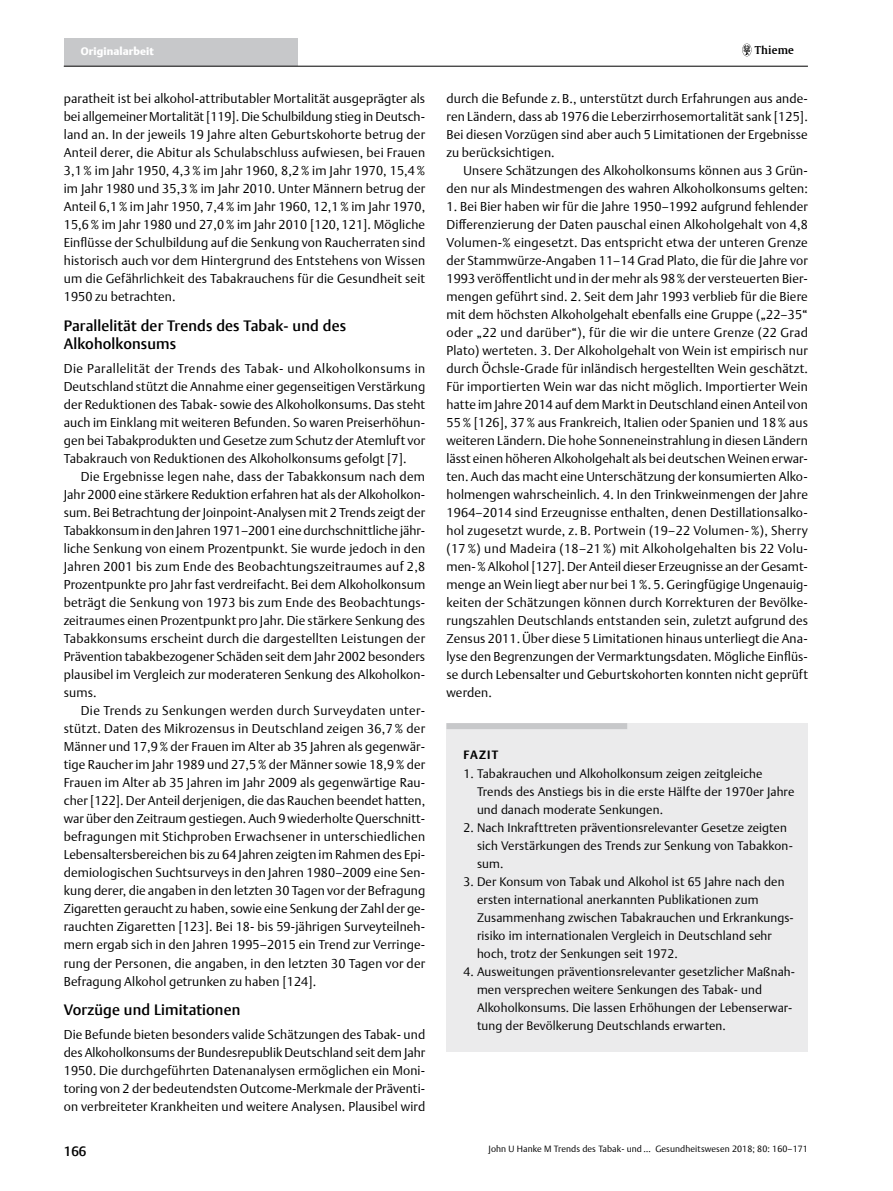
<style>
.page{position:relative;width:893px;height:1191px;background:#fff}
.page>*{position:absolute;margin:0;border:0;box-sizing:border-box;transform-origin:0 0}
.t1{font:500 15px/18px "Thieme Argo 2011";letter-spacing:.01em;color:#000}
.t2{font:500 13.5px "Thieme Argo 2011";color:#000}
.t3{font:300 12.75px/18px "Thieme Argo 2011";letter-spacing:.01em;color:#000;text-align:justify}
.t4{font:300 12.3px/18px "Thieme Argo 2011";letter-spacing:.01em;color:#000}
.t5{font:700 12px "Thieme Argo 2011";color:#000}
.t6{font:900 10.8px "Thieme Argo 2011";letter-spacing:.01em;color:#fff}
.t7{font:600 10.8px "Thieme Gulliver 2011";letter-spacing:.01em;color:#000}
.t8{font:300 9px "Thieme Argo 2011";letter-spacing:.01em;color:#000}
</style>
<div class="page">
<div style="left:64px;top:38px;width:234px;height:28px;background:#c7c8ca"></div>
<hr style="left:64px;top:66px;width:744px;height:1px;background:#000">
<svg style="left:742px;top:44px;width:9px;height:12px"></svg>
<div style="left:446px;top:723px;width:362px;height:328px;background:#ebebec"></div>
<div style="left:446px;top:723px;width:181px;height:6px;background:#c7c8ca"></div>
<p class="t6" style="left:81px;top:44px;width:75px">Originalarbeit</p>
<p class="t7" style="left:755px;top:42px;width:40px">Thieme</p>
<p class="t3" style="left:64px;top:89px;width:363px">paratheit ist bei alkohol-attributabler Mortalität ausgeprägter als bei allgemeiner Mortalität [119]. Die Schulbildung stieg in Deutsch&shy;land an. In der jeweils 19 Jahre alten Geburtskohorte betrug der Anteil derer, die Abitur als Schulabschluss aufwiesen, bei Frauen 3,1% im Jahr 1950, 4,3% im Jahr 1960, 8,2% im Jahr 1970, 15,4% im Jahr 1980 und 35,3% im Jahr 2010. Unter Männern betrug der Anteil 6,1% im Jahr 1950, 7,4% im Jahr 1960, 12,1% im Jahr 1970, 15,6% im Jahr 1980 und 27,0% im Jahr 2010 [120, 121]. Mögliche Einflüsse der Schulbildung auf die Senkung von Raucherraten sind historisch auch vor dem Hintergrund des Entstehens von Wissen um die Gefährlichkeit des Tabakrauchens für die Gesundheit seit 1950 zu betrachten.</p>
<p class="t1" style="left:64px;top:316px;width:284px">Parallelität der Trends des Tabak- und des<br>Alkoholkonsums</p>
<p class="t3" style="left:64px;top:359px;width:363px">Die Parallelität der Trends des Tabak- und Alkoholkonsums in Deutschland stützt die Annahme einer gegenseitigen Verstärkung der Reduktionen des Tabak- sowie des Alkoholkonsums. Das steht auch im Einklang mit weiteren Befunden. So waren Preiserhöhun&shy;gen bei Tabakprodukten und Gesetze zum Schutz der Atemluft vor Tabakrauch von Reduktionen des Alkoholkonsums gefolgt [7].</p>
<p class="t3" style="left:64px;top:467px;width:363px;text-indent:17px">Die Ergebnisse legen nahe, dass der Tabakkonsum nach dem Jahr 2000 eine stärkere Reduktion erfahren hat als der Alkoholkon&shy;sum. Bei Betrachtung der Joinpoint-Analysen mit 2 Trends zeigt der Tabakkonsum in den Jahren 1971–2001 eine durchschnittliche jähr&shy;liche Senkung von einem Prozentpunkt. Sie wurde jedoch in den Jahren 2001 bis zum Ende des Beobachtungszeitraumes auf 2,8<br>Prozentpunkte pro Jahr fast verdreifacht. Bei dem Alkoholkonsum beträgt die Senkung von 1973 bis zum Ende des Beobachtungs&shy;zeitraumes einen Prozentpunkt pro Jahr. Die stärkere Senkung des Tabakkonsums erscheint durch die dargestellten Leistungen der Prävention tabakbezogener Schäden seit dem Jahr 2002 besonders plausibel im Vergleich zur moderateren Senkung des Alkoholkon&shy;sums.</p>
<p class="t3" style="left:64px;top:701px;width:363px;text-indent:17px">Die Trends zu Senkungen werden durch Surveydaten unter&shy;stützt. Daten des Mikrozensus in Deutschland zeigen 36,7 % der Männer und 17,9% der Frauen im Alter ab 35 Jahren als gegenwär&shy;tige Raucher im Jahr 1989 und 27,5% der Männer sowie 18,9% der Frauen im Alter ab 35 Jahren im Jahr 2009 als gegenwärtige Rau&shy;cher [122]. Der Anteil derjenigen, die das Rauchen beendet hatten, war über den Zeitraum gestiegen. Auch 9 wiederholte Querschnitt&shy;befragungen mit Stichproben Erwachsener in unterschiedlichen Lebensaltersbereichen bis zu 64 Jahren zeigten im Rahmen des Epi&shy;demiologischen Suchtsurveys in den Jahren 1980–2009 eine Sen&shy;kung derer, die angaben in den letzten 30 Tagen vor der Befragung Zigaretten geraucht zu haben, sowie eine Senkung der Zahl der ge&shy;rauchten Zigaretten [123]. Bei 18- bis 59-jährigen Surveyteilneh&shy;mern ergab sich in den Jahren 1995–2015 ein Trend zur Verringe&shy;rung der Personen, die angaben, in den letzten 30 Tagen vor der Befragung Alkohol getrunken zu haben [124].</p>
<p class="t1" style="left:64px;top:1000px;width:178px">Vorzüge und Limitationen</p>
<p class="t3" style="left:64px;top:1025px;width:363px">Die Befunde bieten besonders valide Schätzungen des Tabak- und des Alkoholkonsums der Bundesrepublik Deutschland seit dem Jahr 1950. Die durchgeführten Datenanalysen ermöglichen ein Moni&shy;toring von 2 der bedeutendsten Outcome-Merkmale der Präventi&shy;on verbreiteter Krankheiten und weitere Analysen. Plausibel wird</p>
<p class="t3" style="left:446px;top:89px;width:363px">durch die Befunde z. B., unterstützt durch Erfahrungen aus ande&shy;ren Ländern, dass ab 1976 die Leberzirrhosemortalität sank [125].<br>Bei diesen Vorzügen sind aber auch 5 Limitationen der Ergebnisse zu berücksichtigen.</p>
<p class="t3" style="left:446px;top:161px;width:363px;text-align:right">Unsere Schätzungen des Alkoholkonsums können aus 3 Grün&shy;den nur als Mindestmengen des wahren Alkoholkonsums gelten:</p>
<p class="t3" style="left:446px;top:197px;width:363px">1. Bei Bier haben wir für die Jahre 1950–1992 aufgrund fehlender Differenzierung der Daten pauschal einen Alkoholgehalt von 4,8<br>Volumen-% eingesetzt. Das entspricht etwa der unteren Grenze der Stammwürze-Angaben 11–14 Grad Plato, die für die Jahre vor 1993 veröffentlicht und in der mehr als 98% der versteuerten Bier&shy;mengen geführt sind. 2. Seit dem Jahr 1993 verblieb für die Biere mit dem höchsten Alkoholgehalt ebenfalls eine Gruppe („22–35“ oder „22 und darüber“), für die wir die untere Grenze (22 Grad Plato) werteten. 3. Der Alkoholgehalt von Wein ist empirisch nur durch Öchsle-Grade für inländisch hergestellten Wein geschätzt.<br>Für importierten Wein war das nicht möglich. Importierter Wein hatte im Jahre 2014 auf dem Markt in Deutschland einen Anteil von 55% [126], 37% aus Frankreich, Italien oder Spanien und 18% aus weiteren Ländern. Die hohe Sonneneinstrahlung in diesen Ländern lässt einen höheren Alkoholgehalt als bei deutschen Weinen erwar&shy;ten. Auch das macht eine Unterschätzung der konsumierten Alko&shy;holmengen wahrscheinlich. 4. In den Trinkweinmengen der Jahre 1964–2014 sind Erzeugnisse enthalten, denen Destillationsalko&shy;hol zugesetzt wurde, z. B. Portwein (19–22 Volumen- %), Sherry (17 %) und Madeira (18–21 %) mit Alkoholgehalten bis 22 Volu&shy;men-% Alkohol [127]. Der Anteil dieser Erzeugnisse an der Gesamt&shy;menge an Wein liegt aber nur bei 1%. 5. Geringfügige Ungenauig&shy;keiten der Schätzungen können durch Korrekturen der Bevölke&shy;rungszahlen Deutschlands entstanden sein, zuletzt aufgrund des Zensus 2011. Über diese 5 Limitationen hinaus unterliegt die Ana&shy;lyse den Begrenzungen der Vermarktungsdaten. Mögliche Einflüs&shy;se durch Lebensalter und Geburtskohorten konnten nicht geprüft werden.</p>
<p class="t5" style="left:463px;top:746px;width:36px">FAZIT</p>
<p class="t4" style="left:477px;top:764px;width:319px;text-indent:-14px">1. Tabakrauchen und Alkoholkonsum zeigen zeitgleiche<br>Trends des Anstiegs bis in die erste Hälfte der 1970er Jahre und danach moderate Senkungen.</p>
<p class="t4" style="left:477px;top:818px;width:317px;text-indent:-14px">2. Nach Inkrafttreten präventionsrelevanter Gesetze zeigten sich Verstärkungen des Trends zur Senkung von Tabakkon&shy;sum.</p>
<p class="t4" style="left:477px;top:872px;width:318px;text-indent:-14px">3. Der Konsum von Tabak und Alkohol ist 65 Jahre nach den ersten international anerkannten Publikationen zum Zusammenhang zwischen Tabakrauchen und Erkrankungs&shy;risiko im internationalen Vergleich in Deutschland sehr hoch, trotz der Senkungen seit 1972.</p>
<p class="t4" style="left:477px;top:962px;width:320px;text-indent:-14px">4. Ausweitungen präventionsrelevanter gesetzlicher Maßnah&shy;men versprechen weitere Senkungen des Tabak- und Alkoholkonsums. Die lassen Erhöhungen der Lebenserwar&shy;tung der Bevölkerung Deutschlands erwarten.</p>
<p class="t2" style="left:64px;top:1142px;width:24px">166</p>
<p class="t8" style="left:489px;top:1143px;width:321px">John U Hanke M Trends des Tabak- und … Gesundheitswesen 2018; 80: 160–171</p>
</div>
